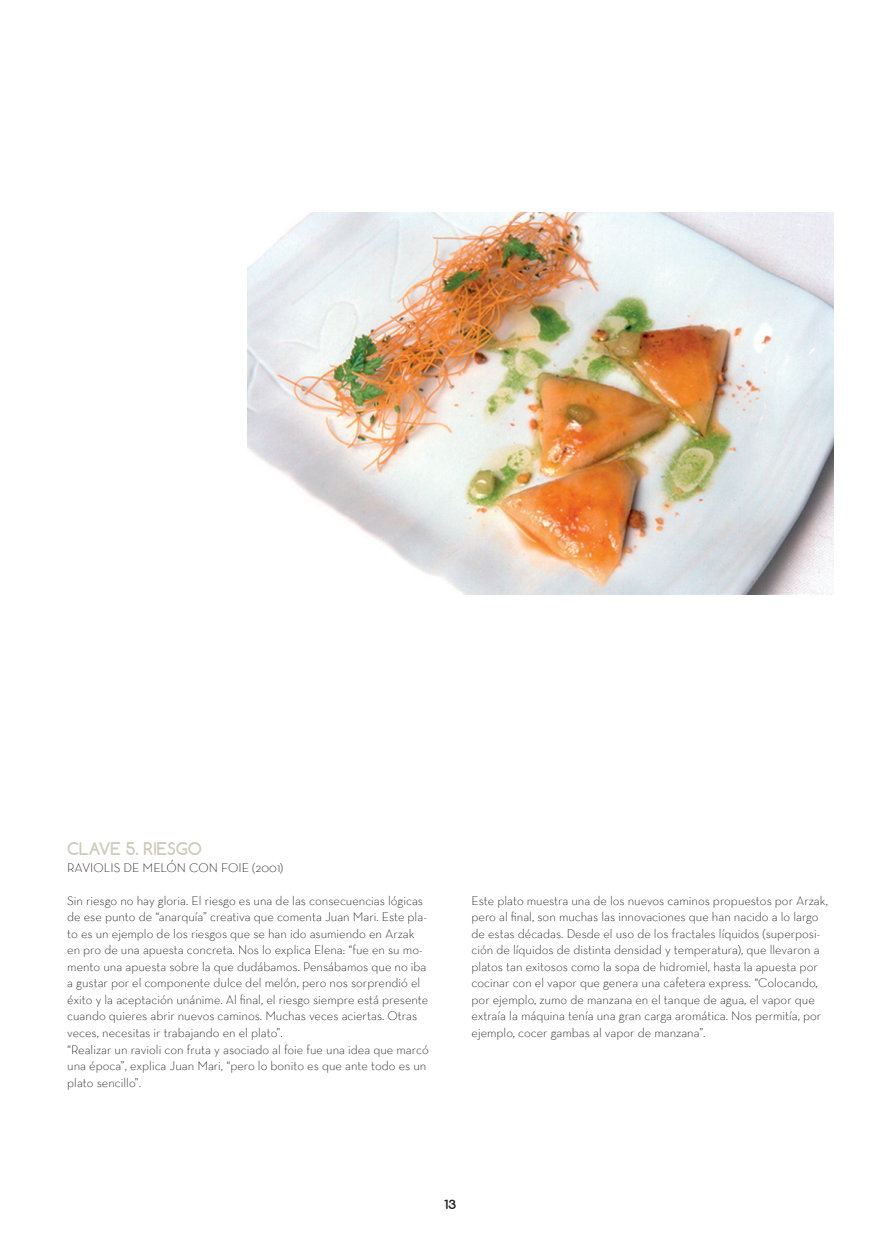
<style>
.page{position:relative;width:887px;height:1251px;background:#fff}
.page>*{position:absolute;margin:0;border:0;box-sizing:border-box;transform-origin:0 0}
.texte_articles{font:700 16.5px "Comfortaa";color:#cccbb9}
.texte_articles-2{font:300 12.75px/16.5px "Neutra Text";color:#231f20}
.t1{font:700 12px "Comfortaa";color:#231f20;scale:1.25 1}
</style>
<div class="page">
<img style="left:248px;top:212px;width:585px;height:383px">
<p class="texte_articles" style="left:67px;top:839px;width:136px">CLAVE 5. RIESGO</p>
<p class="texte_articles-2" style="left:67px;top:859px;width:217px">RAVIOLIS DE MELÓN CON FOIE (2001)</p>
<p class="texte_articles-2" style="left:67px;top:892px;width:362px">Sin riesgo no hay gloria. El riesgo es una de las consecuencias lógicas de ese punto de “anarquía” creativa que comenta Juan Mari. Este pla&shy;to es un ejemplo de los riesgos que se han ido asumiendo en Arzak en pro de una apuesta concreta. Nos lo explica Elena: “fue en su mo&shy;mento una apuesta sobre la que dudábamos. Pensábamos que no iba a gustar por el componente dulce del melón, pero nos sorprendió el éxito y la aceptación unánime. Al final, el riesgo siempre está presente cuando quieres abrir nuevos caminos. Muchas veces aciertas. Otras veces, necesitas ir trabajando en el plato”.</p>
<p class="texte_articles-2" style="left:67px;top:1040px;width:363px">“Realizar un ravioli con fruta y asociado al foie fue una idea que marcó una época”, explica Juan Mari, “pero lo bonito es que ante todo es un plato sencillo”.</p>
<p class="texte_articles-2" style="left:471px;top:892px;width:358px">Este plato muestra una de los nuevos caminos propuestos por Arzak, pero al final, son muchas las innovaciones que han nacido a lo largo de estas décadas. Desde el uso de los fractales líquidos (superposi&shy;ción de líquidos de distinta densidad y temperatura), que llevaron a platos tan exitosos como la sopa de hidromiel, hasta la apuesta por cocinar con el vapor que genera una cafetera express. “Colocando, por ejemplo, zumo de manzana en el tanque de agua, el vapor que extraía la máquina tenía una gran carga aromática. Nos permitía, por ejemplo, cocer gambas al vapor de manzana”.</p>
<p class="t1" style="left:444px;top:1197px;width:11px">13</p>
</div>
